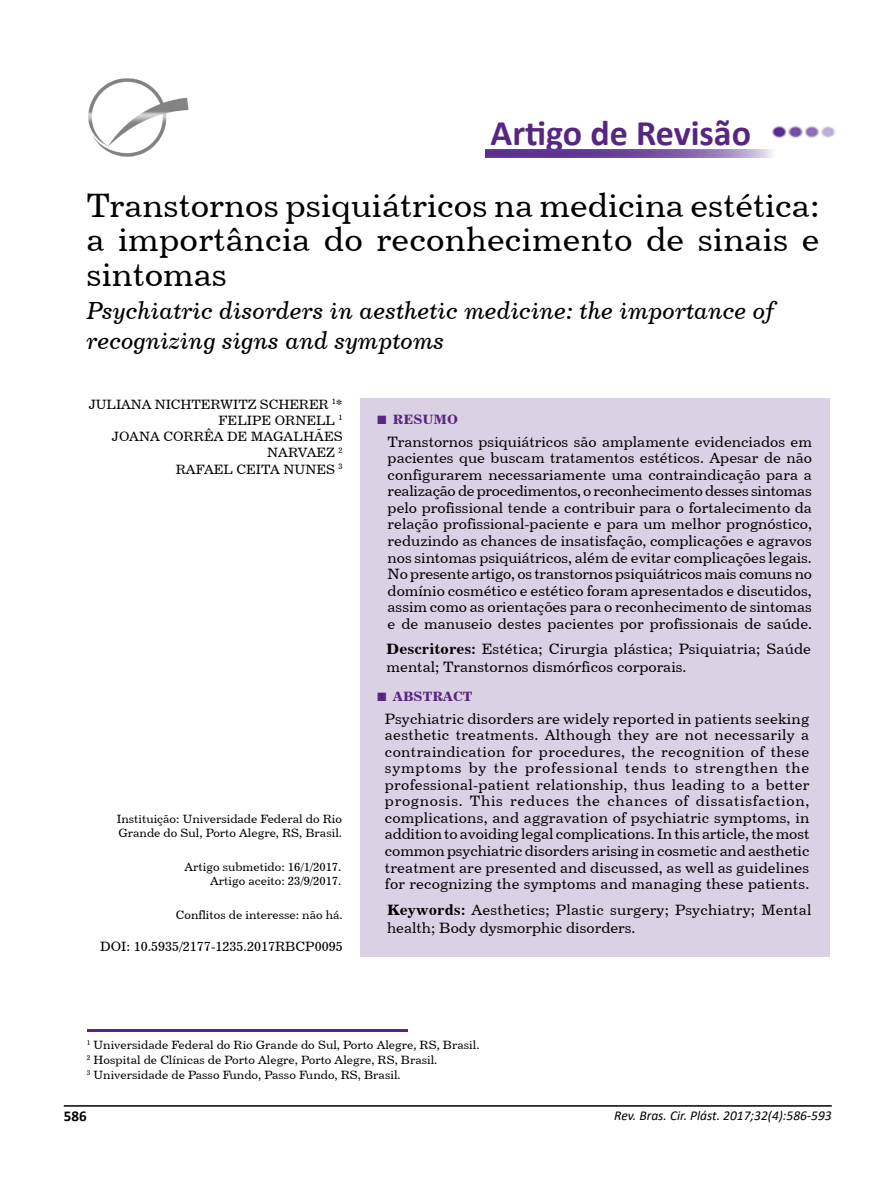
<style>
.page{position:relative;width:893px;height:1191px;background:#fff}
.page>*{position:absolute;margin:0;border:0;box-sizing:border-box;transform-origin:0 0}
.t1{font:700 36px "Calibri";color:#572681}
.t2{font:33.75px/34.5px "Century 731 BT Roman A";letter-spacing:.005em;color:#000;text-align:justify}
.t3{font:24.75px/30px "Century 731 BT Italic A";color:#000}
.t4{font:15px/16.5px "Century 731 BT Roman A";letter-spacing:.005em;color:#000;text-align:justify}
.t5{font:700 15px "Calibri";color:#000}
.t6{font:13.5px/16.2px "Century 731 BT Roman A";color:#000;text-align:right}
.t7{font:italic 13.5px "Calibri";color:#000}
.t8{font:13.5px "Century 731 BT Bold A";color:#572681}
.t9{font:12px/14.4px "Century 731 BT Roman A";color:#000}
.s1{font-family:"Times New Roman";font-weight:700;font-size:18px}
.s2{font-family:"Century 731 BT Bold A"}
</style>
<div class="page">
<hr style="left:64px;top:1105px;width:768px;height:1px;background:#000">
<img style="left:771px;top:126px;width:65px;height:12px">
<img style="left:88px;top:78px;width:101px;height:79px">
<div style="left:360px;top:398px;width:470px;height:559px;background:#dbd1e4"></div>
<hr style="left:87px;top:1029px;width:320px;height:3px;background:#572681">
<img style="left:486px;top:150px;width:287px;height:7px">
<h1 class="t1" style="left:491px;top:108px;width:262px">Artigo de Revisão</h1>
<h2 class="t2" style="left:86px;top:187px;width:735px">Transtornos psiquiátricos na medicina estética: a importância do reconhecimento de sinais e sintomas</h2>
<h3 class="t3" style="left:87px;top:295px;width:689px">Psychiatric disorders in aesthetic medicine: the importance of recognizing signs and symptoms</h3>
<p class="t6" style="left:89px;top:396px;width:255px">JULIANA NICHTERWITZ SCHERER <sup>1</sup>*<br>FELIPE ORNELL <sup>1<br></sup>JOANA CORRÊA DE MAGALHÃES<br>NARVAEZ <sup>2<br></sup>RAFAEL CEITA NUNES <sup>3</sup></p>
<p class="t9" style="left:117px;top:811px;width:227px">Instituição: Universidade Federal do Rio<br>Grande do Sul, Porto Alegre, RS, Brasil.</p>
<p class="t9" style="left:184px;top:859px;width:158px;text-align:right">Artigo submetido: 16/1/2017.<br>Artigo aceito: 23/9/2017.</p>
<p class="t9" style="left:176px;top:907px;width:168px">Conflitos de interesse: não há.</p>
<p class="t6" style="left:100px;top:938px;width:244px">DOI: 10.5935/2177-1235.2017RBCP0095</p>
<p class="t8" style="left:376px;top:411px;width:83px"><span class="s1">■</span> RESUMO</p>
<p class="t4" style="left:388px;top:433px;width:426px">Transtornos psiquiátricos são amplamente evidenciados em pacientes que buscam tratamentos estéticos. Apesar de não configurarem necessariamente uma contraindicação para a realização de procedimentos, o reconhecimento desses sintomas pelo profissional tende a contribuir para o fortalecimento da relação profissional-paciente e para um melhor prognóstico, reduzindo as chances de insatisfação, complicações e agravos nos sintomas psiquiátricos, além de evitar complicações legais.<br>No presente artigo, os transtornos psiquiátricos mais comuns no domínio cosmético e estético foram apresentados e discutidos, assim como as orientações para o reconhecimento de sintomas e de manuseio destes pacientes por profissionais de saúde.</p>
<p class="t4" style="left:387px;top:639px;width:426px;line-height:18px"><span class="s2">Descritores:</span> Estética; Cirurgia plástica; Psiquiatria; Saúde mental; Transtornos dismórficos corporais.</p>
<p class="t8" style="left:376px;top:688px;width:98px"><span class="s1">■</span> ABSTRACT</p>
<p class="t4" style="left:385px;top:710px;width:426px">Psychiatric disorders are widely reported in patients seeking aesthetic treatments. Although they are not necessarily a contraindication for procedures, the recognition of these symptoms by the professional tends to strengthen the professional-patient relationship, thus leading to a better prognosis. This reduces the chances of dissatisfaction, complications, and aggravation of psychiatric symptoms, in addition to avoiding legal complications. In this article, the most common psychiatric disorders arising in cosmetic and aesthetic treatment are presented and discussed, as well as guidelines for recognizing the symptoms and managing these patients.</p>
<p class="t4" style="left:387px;top:900px;width:426px;line-height:18px"><span class="s2">Keywords:</span> Aesthetics; Plastic surgery; Psychiatry; Mental health; Body dysmorphic disorders.</p>
<p class="t9" style="left:87px;top:1037px;width:394px;line-height:15px"><sup>1</sup> Universidade Federal do Rio Grande do Sul, Porto Alegre, RS, Brasil.<br><sup>2</sup> Hospital de Clínicas de Porto Alegre, Porto Alegre, RS, Brasil.<br><sup>3</sup> Universidade de Passo Fundo, Passo Fundo, RS, Brasil.</p>
<p class="t5" style="left:64px;top:1105px;width:24px">586</p>
<p class="t7" style="left:614px;top:1106px;width:219px">Rev. Bras. Cir. Plást. 2017;32(4):586-593</p>
</div>
